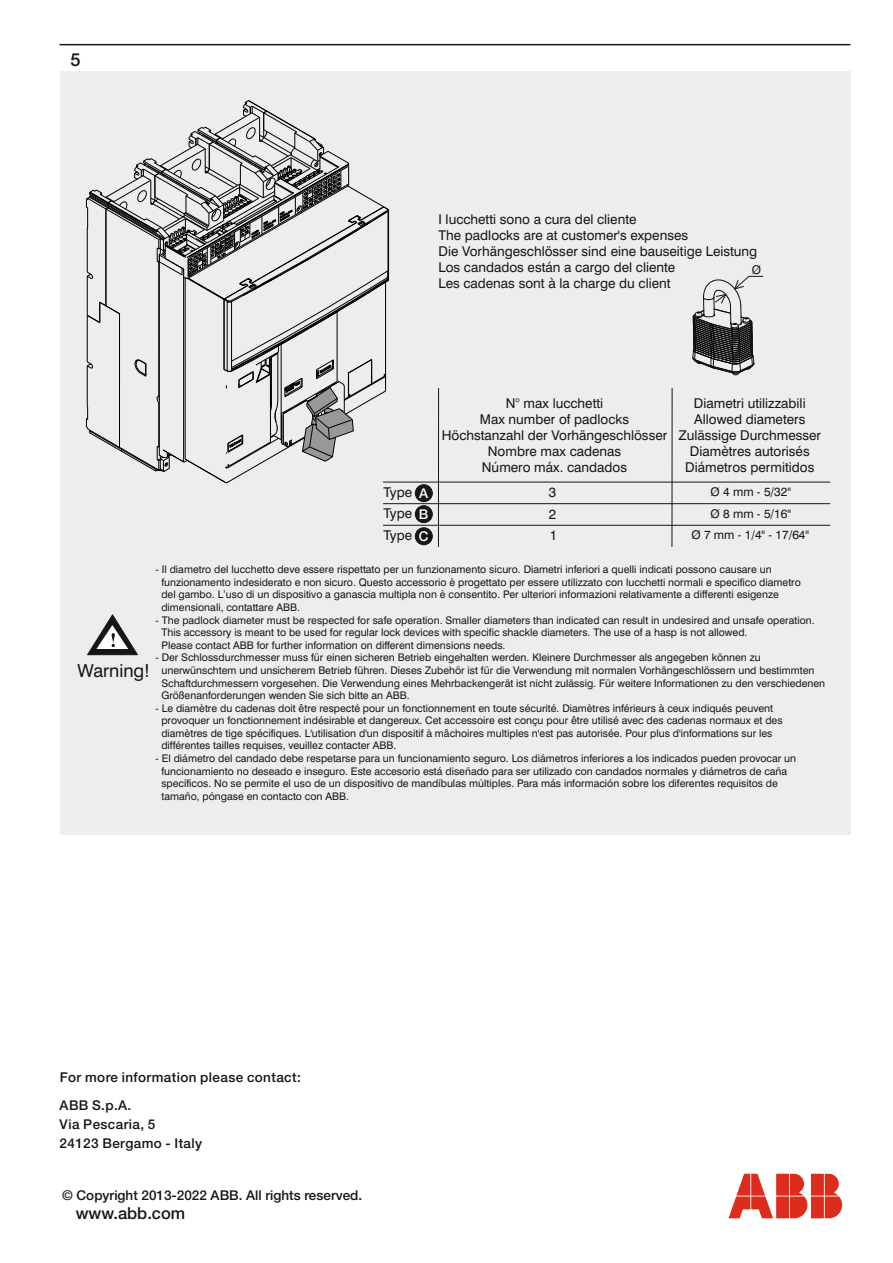
<style>
.page{position:relative;width:893px;height:1263px;background:#fff}
.page>*{position:absolute;margin:0;border:0;box-sizing:border-box;transform-origin:0 0}
.t1{font:18px "Swiss 721 BT";color:#151616}
.t2{font:500 18px "Helvetica Neue";color:#151616}
.t3{font:500 16.5px "Helvetica Neue";color:#151616}
.t4{font:13.5px/16.2px "Swiss 721 BT";color:#151616;text-align:justify}
.t5{font:500 13.5px/27.9px "Helvetica Neue";letter-spacing:.03em;color:#151616}
.t6{font:500 13.5px "Helvetica Neue";color:#151616}
.t7{font:500 13.5px/21.5px "Helvetica Neue";color:#fff;text-align:justify}
.t8{font:12px "Swiss 721 BT";color:#151616}
.t9{font:10.5px/12.6px "Swiss 721 BT";color:#151616}
</style>
<div class="page">
<div style="left:60px;top:71px;width:790px;height:763px;background:#eceded"></div>
<hr style="left:60px;top:44px;width:790px;height:1px;background:#151616">
<svg style="left:728px;top:1174px;width:114px;height:44px"></svg>
<hr style="left:383px;top:503px;width:447px;height:1px;background:#151616">
<hr style="left:383px;top:525px;width:447px;height:1px;background:#151616">
<hr style="left:438px;top:388px;width:1px;height:159px;background:#151616">
<hr style="left:383px;top:482px;width:447px;height:1px;background:#151616">
<svg style="left:693px;top:43px;width:71px;height:332px"></svg>
<hr style="left:672px;top:388px;width:1px;height:159px;background:#151616">
<div style="left:415px;top:484px;width:18px;height:18px;background:#151616;border:1px solid #151616;border-radius:50%"></div>
<div style="left:415px;top:505px;width:18px;height:18px;background:#151616;border:1px solid #151616;border-radius:50%"></div>
<div style="left:415px;top:527px;width:18px;height:18px;background:#151616;border:1px solid #151616;border-radius:50%"></div>
<svg style="left:86px;top:100px;width:303px;height:383px"></svg>
<svg style="left:87px;top:614px;width:51px;height:41px"></svg>
<h1 class="t2" style="left:71px;top:52px;width:12px">5</h1>
<p class="t4" style="left:438px;top:212px;width:320px;text-align:left">I lucchetti sono a cura del cliente<br>The padlocks are at customer's expenses<br>Die Vorhängeschlösser sind eine bauseitige Leistung Los candados están a cargo del cliente<br>Les cadenas sont à la charge du client</p>
<p class="t8" style="left:752px;top:265px;width:11px">Ø</p>
<p class="t4" style="left:384px;top:482px;width:30px;line-height:21.5px">Type Type Type</p>
<p class="t7" style="left:419px;top:483px;width:11px">A B C</p>
<p class="t4" style="left:442px;top:396px;width:227px;text-align:center">N° max lucchetti<br>Max number of padlocks<br>Höchstanzahl der Vorhängeschlösser<br>Nombre max cadenas<br>Número máx. candados</p>
<p class="t4" style="left:549px;top:483px;width:10px;line-height:21.6px">3<br>2<br>1</p>
<p class="t4" style="left:679px;top:396px;width:144px;text-align:center">Diametri utilizzabili<br>Allowed diameters<br>Zulässige Durchmesser<br>Diamètres autorisés<br>Diámetros permitidos</p>
<p class="t8" style="left:711px;top:487px;width:82px">Ø 4 mm - 5/32"</p>
<p class="t8" style="left:691px;top:530px;width:119px">Ø 7 mm - 1/4" - 17/64"</p>
<p class="t8" style="left:711px;top:509px;width:82px">Ø 8 mm - 5/16"</p>
<p class="t9" style="left:161px;top:564px;width:641px;text-indent:-6px">- Il diametro del lucchetto deve essere rispettato per un funzionamento sicuro. Diametri inferiori a quelli indicati possono causare un funzionamento indesiderato e non sicuro. Questo accessorio è progettato per essere utilizzato con lucchetti normali e specifico diametro del gambo. L’uso di un dispositivo a ganascia multipla non è consentito. Per ulteriori informazioni relativamente a differenti esigenze dimensionali, contattare ABB.</p>
<p class="t9" style="left:161px;top:614px;width:655px;text-indent:-6px">- The padlock diameter must be respected for safe operation. Smaller diameters than indicated can result in undesired and unsafe operation.<br>This accessory is meant to be used for regular lock devices with specific shackle diameters. The use of a hasp is not allowed.<br>Please contact ABB for further information on different dimensions needs.</p>
<p class="t9" style="left:161px;top:652px;width:665px;text-indent:-6px">- Der Schlossdurchmesser muss für einen sicheren Betrieb eingehalten werden. Kleinere Durchmesser als angegeben können zu unerwünschtem und unsicherem Betrieb führen. Dieses Zubehör ist für die Verwendung mit normalen Vorhängeschlössern und bestimmten Schaftdurchmessern vorgesehen. Die Verwendung eines Mehrbackengerät ist nicht zulässig. Für weitere Informationen zu den verschiedenen Größenanforderungen wenden Sie sich bitte an ABB.</p>
<p class="t9" style="left:161px;top:703px;width:623px;text-indent:-6px">- Le diamètre du cadenas doit être respecté pour un fonctionnement en toute sécurité. Diamètres inférieurs à ceux indiqués peuvent provoquer un fonctionnement indésirable et dangereux. Cet accessoire est conçu pour être utilisé avec des cadenas normaux et des diamètres de tige spécifiques. L'utilisation d'un dispositif à mâchoires multiples n'est pas autorisée. Pour plus d'informations sur les différentes tailles requises, veuillez contacter ABB.</p>
<p class="t9" style="left:161px;top:753px;width:636px;text-indent:-6px">- El diámetro del candado debe respetarse para un funcionamiento seguro. Los diámetros inferiores a los indicados pueden provocar un funcionamiento no deseado e inseguro. Este accesorio está diseñado para ser utilizado con candados normales y diámetros de caña specíficos. No se permite el uso de un dispositivo de mandíbulas múltiples. Para más información sobre los diferentes requisitos de tamaño, póngase en contacto con ABB.</p>
<h1 class="t1" style="left:77px;top:663px;width:74px">Warning!</h1>
<p class="t5" style="left:60px;top:1065px;width:243px">For more information please contact:<br>ABB S.p.A.</p>
<p class="t5" style="left:60px;top:1116px;width:144px;line-height:18.6px">Via Pescaria, 5<br>24123 Bergamo - Italy</p>
<p class="t6" style="left:62px;top:1189px;width:302px">© Copyright 2013-2022 ABB. All rights reserved.</p>
<h2 class="t3" style="left:76px;top:1206px;width:111px">www.abb.com</h2>
</div>
